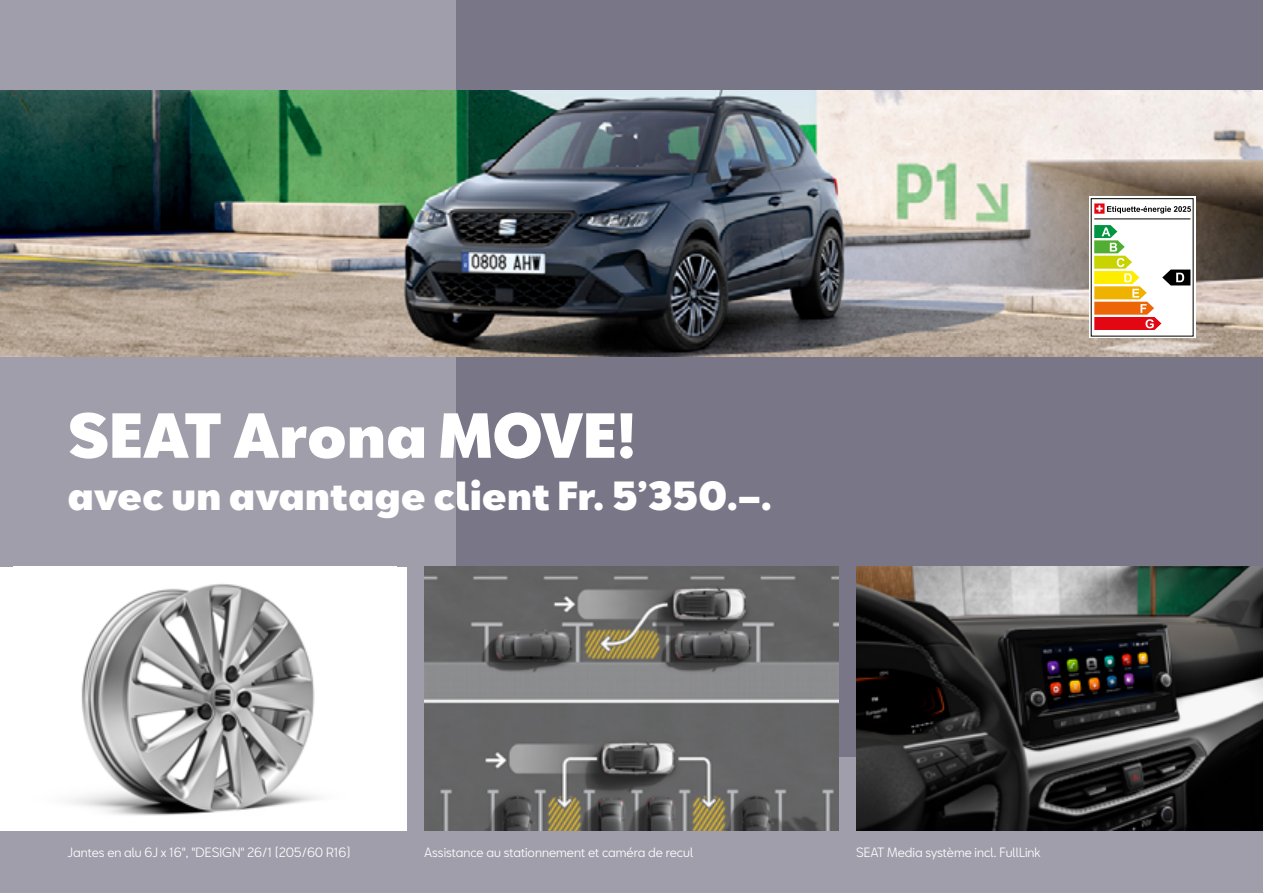
<style>
.page{position:relative;width:1263px;height:893px;background:#a09eab}
.page>*{position:absolute;margin:0;border:0;box-sizing:border-box;transform-origin:0 0}
.t1{font:900 58.5px "SEATBCN";color:#fff}
.t2{font:900 37.5px "SEATBCN";letter-spacing:.005em;color:#fff}
.t3{font:12.45px "SEATBCN";color:#fff}
</style>
<div class="page">
<div style="left:456px;top:0;width:807px;height:756px;background:#787687"></div>
<img style="left:0;top:91px;width:1263px;height:266px">
<div style="left:0;top:567px;width:407px;height:263px;background:#fff"></div>
<img style="left:70px;top:584px;width:250px;height:232px">
<img style="left:425px;top:567px;width:413px;height:263px">
<img style="left:856px;top:567px;width:407px;height:263px">
<svg style="left:1089px;top:196px;width:106px;height:142px"></svg>
<div style="left:1091px;top:199px;width:102px;height:137px;background:#fff"></div>
<hr style="left:1094px;top:219px;width:96px;height:1px;background:#000">
<svg style="left:1094px;top:203px;width:97px;height:11px"></svg>
<svg style="left:1094px;top:225px;width:96px;height:105px"></svg>
<h1 class="t1" style="left:68px;top:403px;width:570px">SEAT Arona MOVE!</h1>
<h2 class="t2" style="left:68px;top:475px;width:706px">avec un avantage client Fr. 5’350.–.</h2>
<p class="t3" style="left:68px;top:844px;width:284px">Jantes en alu 6J x 16", "DESIGN" 26/1 (205/60 R16)</p>
<p class="t3" style="left:425px;top:844px;width:270px">Assistance au stationnement et caméra de recul</p>
<p class="t3" style="left:856px;top:844px;width:186px">SEAT Media système incl. FullLink</p>
</div>
